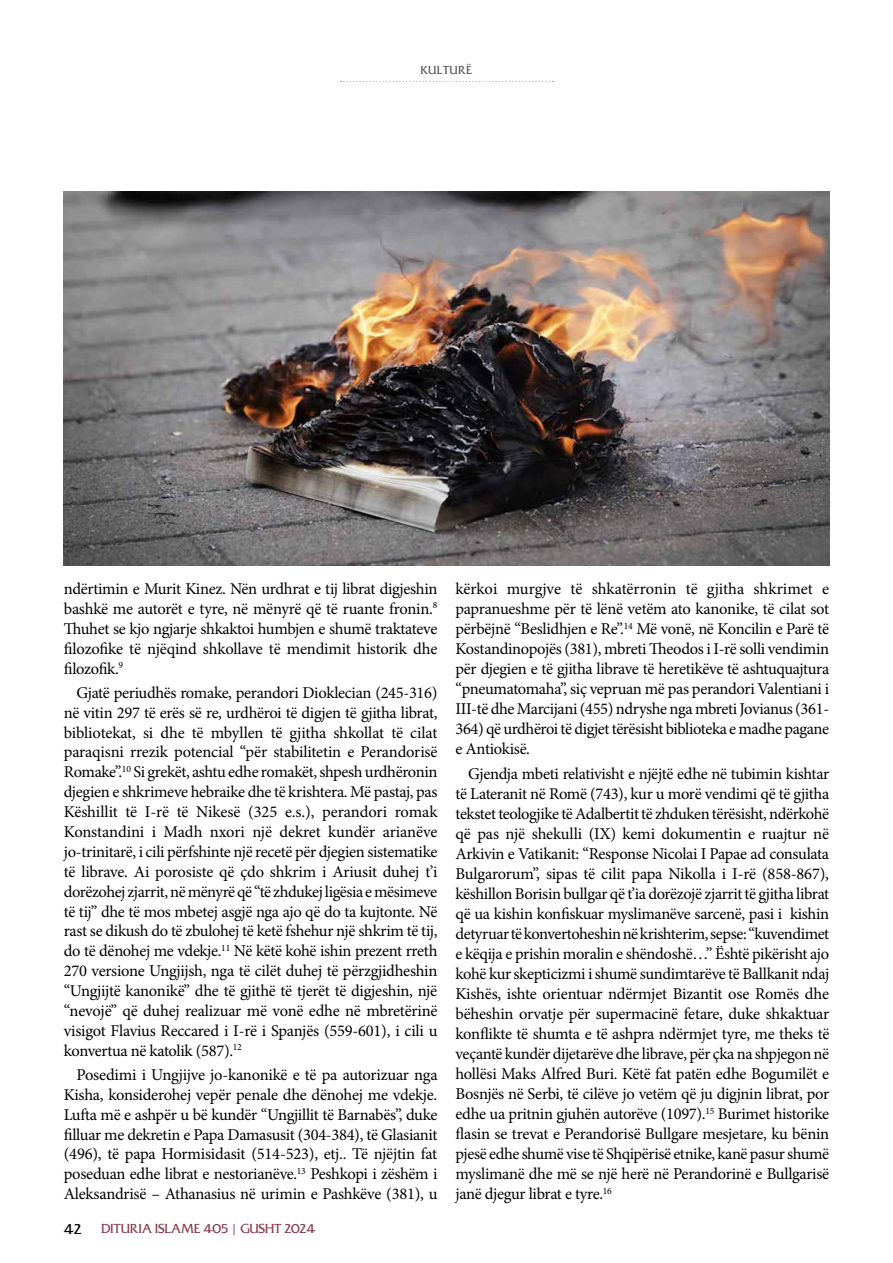
<style>
.page{position:relative;width:893px;height:1263px;background:#fff}
.page>*{position:absolute;margin:0;border:0;box-sizing:border-box;transform-origin:0 0}
.t1{font:16.5px/20.1px "Minion Pro";letter-spacing:-.02em;color:#000;text-align:justify}
.t2{font:15px "Friz Quadrata No.2 W01";color:#000}
.t3{font:13.5px "Friz Quadrata No.2 W01";letter-spacing:-.015em;color:#863b4e}
.t4{font:12px "Friz Quadrata No.2 W01";letter-spacing:.02em;color:#545454}
</style>
<div class="page">
<svg style="left:340px;top:81px;width:213px;height:1px"></svg>
<img style="left:64px;top:191px;width:765px;height:374px">
<p class="t4" style="left:421px;top:63px;width:53px">KULTURË</p>
<p class="t1" style="left:64px;top:579px;width:375px">ndërtimin e Murit Kinez. Nën urdhrat e tij librat digjeshin bashkë me autorët e tyre, në mënyrë që të ruante fronin.<sup>8<br></sup>Thuhet se kjo ngjarje shkaktoi humbjen e shumë traktateve filozofike të njëqind shkollave të mendimit historik dhe filozofik.<sup>9</sup></p>
<p class="t1" style="left:64px;top:683px;width:375px;text-indent:13px">Gjatë periudhës romake, perandori Dioklecian (245-316) në vitin 297 të erës së re, urdhëroi të digjen të gjitha librat, bibliotekat, si dhe të mbyllen të gjitha shkollat të cilat paraqisni rrezik potencial “për stabilitetin e Perandorisë Romake”.<sup>10</sup> Si grekët, ashtu edhe romakët, shpesh urdhëronin djegien e shkrimeve hebraike dhe të krishtera. Më pastaj, pas Këshillit të I-rë të Nikesë (325 e.s.), perandori romak Konstandini i Madh nxori një dekret kundër arianëve jo-trinitarë, i cili përfshinte një recetë për djegien sistematike të librave. Ai porosiste që çdo shkrim i Ariusit duhej t’i dorëzohej zjarrit, në mënyrë që “të zhdukej ligësia e mësimeve të tij” dhe të mos mbetej asgjë nga ajo që do ta kujtonte. Në rast se dikush do të zbulohej të ketë fshehur një shkrim të tij, do të dënohej me vdekje.<sup>11</sup> Në këtë kohë ishin prezent rreth 270 versione Ungjijsh, nga të cilët duhej të përzgjidheshin “Ungjijtë kanonikë” dhe të gjithë të tjerët të digjeshin, një “nevojë” që duhej realizuar më vonë edhe në mbretërinë visigot Flavius Reccared i I-rë i Spanjës (559-601), i cili u konvertua në katolik (587).<sup>12</sup></p>
<p class="t1" style="left:64px;top:1065px;width:375px;text-indent:13px">Posedimi i Ungjijve jo-kanonikë e të pa autorizuar nga Kisha, konsiderohej vepër penale dhe dënohej me vdekje.<br>Lufta më e ashpër u bë kundër “Ungjillit të Barnabës”, duke filluar me dekretin e Papa Damasusit (304-384), të Glasianit (496), të papa Hormisidasit (514-523), etj.. Të njëjtin fat poseduan edhe librat e nestorianëve.<sup>13</sup> Peshkopi i zëshëm i Aleksandrisë – Athanasius në urimin e Pashkëve (381), u</p>
<p class="t2" style="left:64px;top:1220px;width:19px">42</p>
<p class="t3" style="left:101px;top:1221px;width:216px">DITURIA ISLAME 405 | GUSHT 2024</p>
<p class="t1" style="left:455px;top:579px;width:375px">kërkoi murgjve të shkatërronin të gjitha shkrimet e papranueshme për të lënë vetëm ato kanonike, të cilat sot përbëjnë “Beslidhjen e Re”.<sup>14</sup> Më vonë, në Koncilin e Parë të Kostandinopojës (381), mbreti Theodos i I-rë solli vendimin për djegien e të gjitha librave të heretikëve të ashtuquajtura “pneumatomaha”, siç vepruan më pas perandori Valentiani i III-të dhe Marcijani (455) ndryshe nga mbreti Jovianus (361- 364) që urdhëroi të digjet tërësisht biblioteka e madhe pagane e Antiokisë.</p>
<p class="t1" style="left:455px;top:763px;width:375px;text-indent:13px">Gjendja mbeti relativisht e njëjtë edhe në tubimin kishtar të Lateranit në Romë (743), kur u morë vendimi që të gjitha tekstet teologjike të Adalbertit të zhduken tërësisht, ndërkohë që pas një shekulli (IX) kemi dokumentin e ruajtur në Arkivin e Vatikanit: “Response Nicolai I Papae ad consulata Bulgarorum”, sipas të cilit papa Nikolla i I-rë (858-867), këshillon Borisin bullgar që t’ia dorëzojë zjarrit të gjitha librat që ua kishin konfiskuar myslimanëve sarcenë, pasi i kishin detyruar të konvertoheshin në krishterim, sepse: “kuvendimet e këqija e prishin moralin e shëndoshë…” Është pikërisht ajo kohë kur skepticizmi i shumë sundimtarëve të Ballkanit ndaj Kishës, ishte orientuar ndërmjet Bizantit ose Romës dhe bëheshin orvatje për supermacinë fetare, duke shkaktuar konflikte të shumta e të ashpra ndërmjet tyre, me theks të veçantë kundër dijetarëve dhe librave, për çka na shpjegon në hollësi Maks Alfred Buri. Këtë fat patën edhe Bogumilët e Bosnjës në Serbi, të cilëve jo vetëm që ju digjnin librat, por edhe ua pritnin gjuhën autorëve (1097).<sup>15</sup> Burimet historike flasin se trevat e Perandorisë Bullgare mesjetare, ku bënin pjesë edhe shumë vise të Shqipërisë etnike, kanë pasur shumë myslimanë dhe më se një herë në Perandorinë e Bullgarisë janë djegur librat e tyre.<sup>16</sup></p>
</div>
